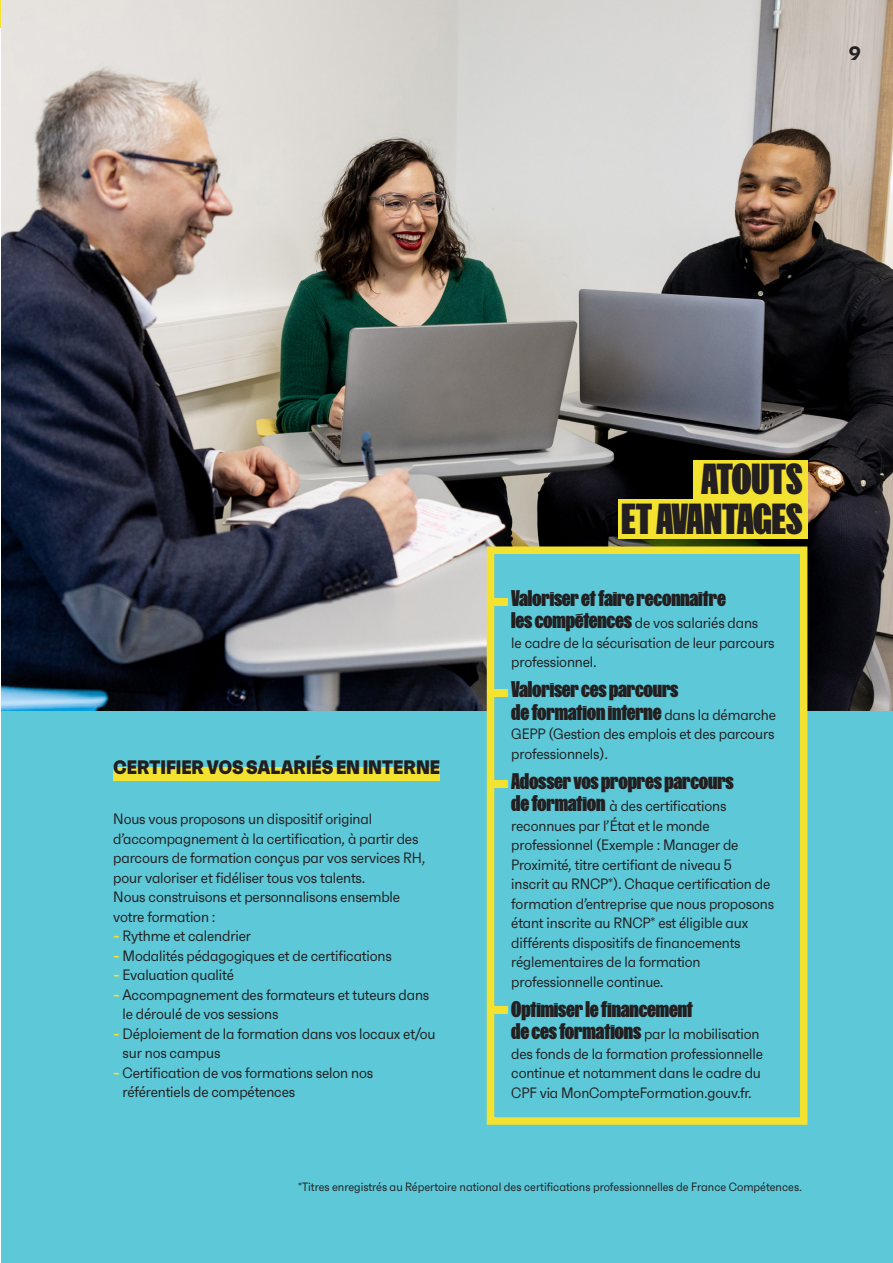
<style>
.page{position:relative;width:893px;height:1263px;background:#fff}
.page>*{position:absolute;margin:0;border:0;box-sizing:border-box;transform-origin:0 0}
.t1{font:900 40.2px "FK Screamer";color:#231f20}
.t2{font:900 21px/22.5px "FK Screamer";letter-spacing:-.01em;color:#231f20}
.t3{font:800 19.5px "Faktum Con";letter-spacing:-.01em;color:#231f20}
.t4{font:700 19.5px "Faktum";color:#231f20}
.t5{font:15px/19.5px "Faktum Con";letter-spacing:-.01em;color:#231f20}
.t6{font:12px "Faktum Con";color:#231f20}
.s1{font-weight:600;color:#f4e230}
.s2{font-family:"FK Screamer";font-weight:900;font-size:21px}
.s3{font-family:"Faktum Con";font-weight:400;font-size:15px}
</style>
<div class="page">
<div style="left:1px;top:710px;width:892px;height:553px;background:#5cc8d8"></div>
<div style="left:113px;top:767px;width:327px;height:13px;background:#f4e230"></div>
<img style="left:1px;top:0;width:892px;height:710px">
<div style="left:490px;top:550px;width:314px;height:571px;background:#5cc8d8"></div>
<div style="left:487px;top:546px;width:320px;height:579px;border:8px solid #f4e230"></div>
<div style="left:487px;top:598px;width:20px;height:8px;background:#f4e230"></div>
<div style="left:487px;top:689px;width:20px;height:8px;background:#f4e230"></div>
<div style="left:487px;top:781px;width:20px;height:7px;background:#f4e230"></div>
<div style="left:487px;top:1006px;width:20px;height:7px;background:#f4e230"></div>
<div style="left:618px;top:499px;width:189px;height:40px;background:#f4e230"></div>
<div style="left:693px;top:460px;width:114px;height:39px;background:#f4e230"></div>
<p class="t4" style="left:849px;top:41px;width:13px">9</p>
<p class="t3" style="left:113px;top:754px;width:328px">CERTIFIER VOS SALARIÉS EN INTERNE</p>
<p class="t5" style="left:113px;top:809px;width:314px">Nous vous proposons un dispositif original d’accompagnement à la certification, à partir des parcours de formation conçus par vos services RH, pour valoriser et fidéliser tous vos talents.<br>Nous construisons et personnalisons ensemble votre formation :</p>
<p class="t5" style="left:113px;top:926px;width:139px"><span class="s1">-</span> Rythme et calendrier</p>
<p class="t5" style="left:113px;top:946px;width:280px"><span class="s1">-</span> Modalités pédagogiques et de certifications</p>
<p class="t5" style="left:113px;top:965px;width:122px"><span class="s1">-</span> Evaluation qualité</p>
<p class="t5" style="left:123px;top:985px;width:308px;text-indent:-9px"><span class="s1">-</span> Accompagnement des formateurs et tuteurs dans le déroulé de vos sessions</p>
<p class="t5" style="left:123px;top:1024px;width:315px;text-indent:-9px"><span class="s1">-</span> Déploiement de la formation dans vos locaux et/ou sur nos campus</p>
<p class="t5" style="left:123px;top:1063px;width:252px;text-indent:-9px"><span class="s1">-</span> Certification de vos formations selon nos référentiels de compétences</p>
<p class="t1" style="left:701px;top:453px;width:103px">ATOUTS</p>
<p class="t1" style="left:621px;top:493px;width:182px">ET AVANTAGES</p>
<p class="t2" style="left:511px;top:585px;width:216px">Valoriser et faire reconnaitre</p>
<p class="t5" style="left:511px;top:613px;width:265px"><span class="s2">les compétences</span> de vos salariés dans<br>le cadre de la sécurisation de leur parcours professionnel.</p>
<p class="t2" style="left:511px;top:677px;width:266px">Valoriser ces parcours<br>de formation interne <span class="s3">dans la démarche</span></p>
<p class="t5" style="left:511px;top:724px;width:265px">GEPP (Gestion des emplois et des parcours professionnels).</p>
<p class="t2" style="left:511px;top:768px;width:224px">Adosser vos propres parcours</p>
<p class="t5" style="left:511px;top:796px;width:264px"><span class="s2">de formation</span> à des certifications reconnues par l’État et le monde professionnel (Exemple : Manager de Proximité, titre certifiant de niveau 5<br>inscrit au RNCP*). Chaque certification de formation d’entreprise que nous proposons étant inscrite au RNCP* est éligible aux différents dispositifs de financements réglementaires de la formation professionnelle continue.</p>
<p class="t2" style="left:511px;top:996px;width:183px">Optimiser le financement</p>
<p class="t5" style="left:511px;top:1024px;width:253px"><span class="s2">de ces formations</span> par la mobilisation des fonds de la formation professionnelle continue et notamment dans le cadre du CPF via MonCompteFormation.gouv.fr.</p>
<p class="t6" style="left:298px;top:1179px;width:505px">*Titres enregistrés au Répertoire national des certifications professionnelles de France Compétences.</p>
</div>
